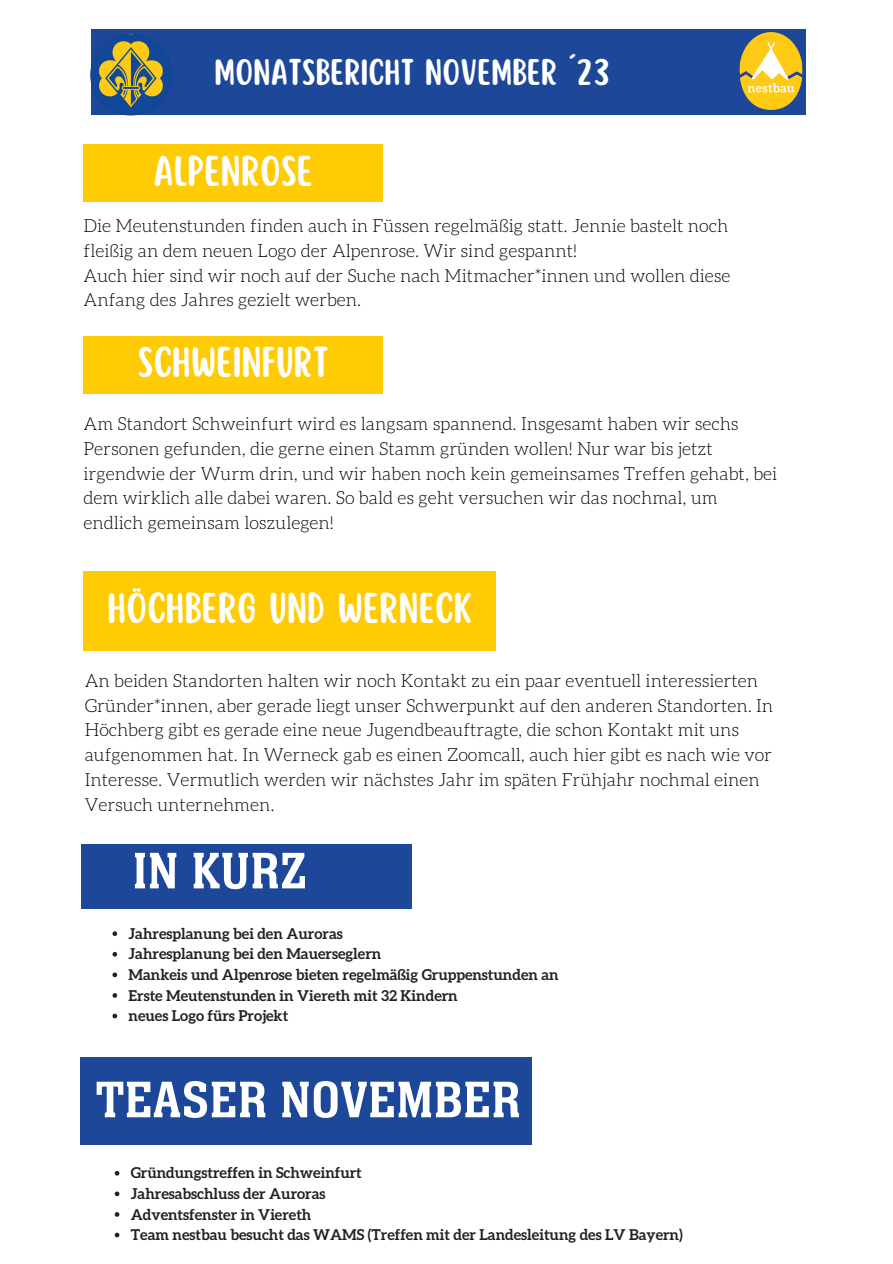
<style>
.page{position:relative;width:893px;height:1264px;background:#fff}
.page>*{position:absolute;margin:0;border:0;box-sizing:border-box;transform-origin:0 0}
.t1{font:53.25px "Immenhausen";color:#fff}
.t2{font:37.8px "Scripter";letter-spacing:.01em;color:#fff}
.t3{font:32.4px "Scripter";letter-spacing:.01em;color:#fff}
.t4{font:300 18px/24.8px "Aleo";color:#000}
.t5{font:700 15px "Aleo";color:#222}
</style>
<div class="page">
<div style="left:92px;top:30px;width:713px;height:85px;background:#1d4899"></div>
<img style="left:90px;top:34px;width:81px;height:81px">
<img style="left:735px;top:29px;width:71px;height:85px">
<div style="left:84px;top:145px;width:298px;height:57px;background:#ffcb04"></div>
<div style="left:84px;top:336px;width:298px;height:57px;background:#ffcb04"></div>
<div style="left:84px;top:571px;width:412px;height:80px;background:#ffcb04"></div>
<div style="left:81px;top:844px;width:330px;height:64px;background:#1d4899"></div>
<svg style="left:112px;top:931px;width:5px;height:5px"></svg>
<svg style="left:112px;top:952px;width:5px;height:4px"></svg>
<svg style="left:112px;top:972px;width:5px;height:5px"></svg>
<svg style="left:112px;top:993px;width:5px;height:4px"></svg>
<svg style="left:112px;top:1013px;width:5px;height:5px"></svg>
<div style="left:81px;top:1057px;width:450px;height:87px;background:#1d4899"></div>
<svg style="left:115px;top:1171px;width:4px;height:4px"></svg>
<svg style="left:115px;top:1191px;width:4px;height:5px"></svg>
<svg style="left:115px;top:1212px;width:4px;height:4px"></svg>
<svg style="left:115px;top:1232px;width:4px;height:5px"></svg>
<p class="t3" style="left:214px;top:56px;width:395px">MONATSBERICHT NOVEMBER ´23</p>
<p class="t2" style="left:153px;top:152px;width:161px">ALPENROSE</p>
<p class="t4" style="left:84px;top:213px;width:646px">Die Meutenstunden finden auch in Füssen regelmäßig statt. Jennie bastelt noch fleißig an dem neuen Logo der Alpenrose. Wir sind gespannt!</p>
<p class="t4" style="left:84px;top:262px;width:648px">Auch hier sind wir noch auf der Suche nach Mitmacher*innen und wollen diese<br>Anfang des Jahres gezielt werben.</p>
<p class="t2" style="left:138px;top:343px;width:192px">SCHWEINFURT</p>
<p class="t4" style="left:84px;top:411px;width:695px">Am Standort Schweinfurt wird es langsam spannend. Insgesamt haben wir sechs Personen gefunden, die gerne einen Stamm gründen wollen! Nur war bis jetzt irgendwie der Wurm drin, und wir haben noch kein gemeinsames Treffen gehabt, bei dem wirklich alle dabei waren. So bald es geht versuchen wir das nochmal, um endlich gemeinsam loszulegen!</p>
<p class="t2" style="left:107px;top:589px;width:366px">HÖCHBERG UND WERNECK</p>
<p class="t4" style="left:85px;top:667px;width:690px">An beiden Standorten halten wir noch Kontakt zu ein paar eventuell interessierten Gründer*innen, aber gerade liegt unser Schwerpunkt auf den anderen Standorten. In Höchberg gibt es gerade eine neue Jugendbeauftragte, die schon Kontakt mit uns aufgenommen hat. In Werneck gab es einen Zoomcall, auch hier gibt es nach wie vor Interesse. Vermutlich werden wir nächstes Jahr im späten Frühjahr nochmal einen Versuch unternehmen.</p>
<p class="t1" style="left:132px;top:840px;width:176px">IN KURZ</p>
<p class="t5" style="left:128px;top:924px;width:216px">Jahresplanung bei den Auroras</p>
<p class="t5" style="left:128px;top:944px;width:254px">Jahresplanung bei den Mauerseglern</p>
<p class="t5" style="left:128px;top:965px;width:431px">Mankeis und Alpenrose bieten regelmäßig Gruppenstunden an</p>
<p class="t5" style="left:128px;top:985px;width:331px">Erste Meutenstunden in Viereth mit 32 Kindern</p>
<p class="t5" style="left:128px;top:1006px;width:161px">neues Logo fürs Projekt</p>
<p class="t1" style="left:96px;top:1069px;width:427px">TEASER NOVEMBER</p>
<p class="t5" style="left:131px;top:1163px;width:232px">Gründungstreffen in Schweinfurt</p>
<p class="t5" style="left:131px;top:1184px;width:196px">Jahresabschluss der Auroras</p>
<p class="t5" style="left:131px;top:1204px;width:182px">Adventsfenster in Viereth</p>
<p class="t5" style="left:131px;top:1225px;width:553px">Team nestbau besucht das WAMS (Treffen mit der Landesleitung des LV Bayern)</p>
</div>
